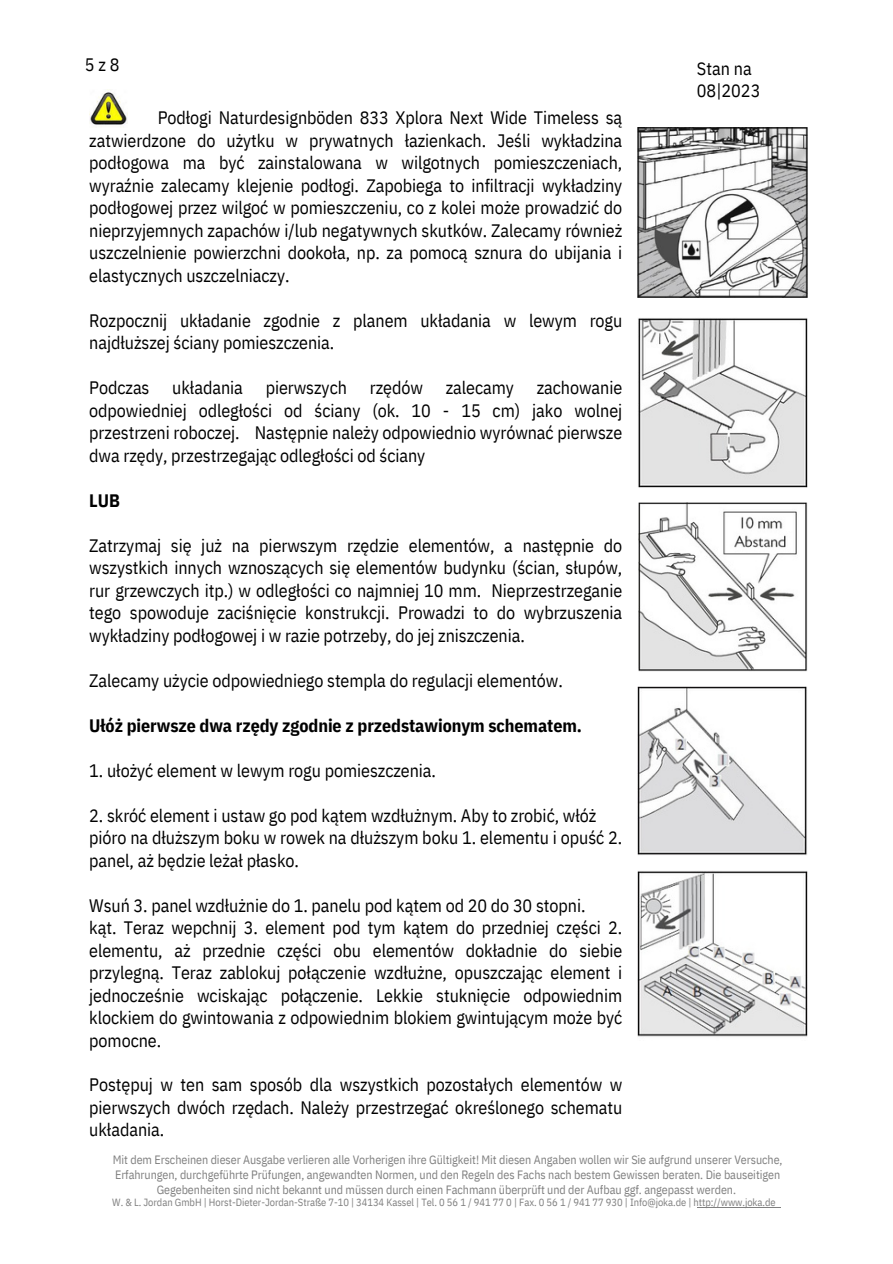
<style>
.page{position:relative;width:893px;height:1264px;background:#fff}
.page>*{position:absolute;margin:0;border:0;box-sizing:border-box;transform-origin:0 0}
.t1{font:18px/22.5px "IBM Plex Sans Cond";letter-spacing:-.005em;color:#000;text-align:justify}
.t2{font:700 18px "IBM Plex Sans Cond";letter-spacing:-.005em;color:#000}
.t3{font:12px/14.5px "IBM Plex Sans Cond";letter-spacing:-.005em;color:#7f7f7f;text-align:center}
.t4{font:10.5px "IBM Plex Sans Cond";letter-spacing:-.005em;color:#7f7f7f}
</style>
<div class="page">
<hr style="left:697px;top:1206px;width:83px;height:1px;background:#7f7f7f">
<img style="left:89px;top:89px;width:38px;height:36px">
<img style="left:638px;top:871px;width:169px;height:166px">
<img style="left:637px;top:686px;width:170px;height:169px">
<img style="left:638px;top:318px;width:169px;height:169px">
<img style="left:638px;top:502px;width:169px;height:170px">
<img style="left:637px;top:127px;width:170px;height:170px">
<p class="t1" style="left:85px;top:53px;width:36px">5z8</p>
<p class="t1" style="left:697px;top:57px;width:65px">Stan na<br>08|2023</p>
<p class="t1" style="left:89px;top:106px;width:534px;text-indent:68px">Podłogi Naturdesignböden 833 Xplora Next Wide Timeless są zatwierdzone do użytku w prywatnych łazienkach. Jeśli wykładzina podłogowa ma być zainstalowana w wilgotnych pomieszczeniach, wyraźnie zalecamy klejenie podłogi. Zapobiega to infiltracji wykładziny podłogowej przez wilgoć w pomieszczeniu, co z kolei może prowadzić do nieprzyjemnych zapachów i/lub negatywnych skutków. Zalecamy również uszczelnienie powierzchni dookoła, np. za pomocą sznura do ubijania i elastycznych uszczelniaczy.</p>
<p class="t1" style="left:89px;top:309px;width:534px">Rozpocznij układanie zgodnie z planem układania w lewym rogu najdłuższej ściany pomieszczenia.</p>
<p class="t1" style="left:89px;top:376px;width:62px">Podczas</p>
<p class="t1" style="left:172px;top:376px;width:72px">układania</p>
<p class="t1" style="left:266px;top:376px;width:83px">pierwszych</p>
<p class="t1" style="left:370px;top:376px;width:55px">rzędów</p>
<p class="t1" style="left:445px;top:376px;width:70px">zalecamy</p>
<p class="t1" style="left:89px;top:376px;width:534px;text-indent:447px">zachowanie odpowiedniej odległości od ściany (ok. 10 - 15 cm) jako wolnej przestrzeni roboczej. Następnie należy odpowiednio wyrównać pierwsze dwa rzędy, przestrzegając odległości od ściany</p>
<p class="t2" style="left:89px;top:488px;width:32px">LUB</p>
<p class="t1" style="left:89px;top:533px;width:534px">Zatrzymaj się już na pierwszym rzędzie elementów, a następnie do wszystkich innych wznoszących się elementów budynku (ścian, słupów, rur grzewczych itp.) w odległości co najmniej 10 mm. Nieprzestrzeganie tego spowoduje zaciśnięcie konstrukcji. Prowadzi to do wybrzuszenia wykładziny podłogowej i w razie potrzeby, do jej zniszczenia.</p>
<p class="t1" style="left:89px;top:668px;width:475px">Zalecamy użycie odpowiedniego stempla do regulacji elementów.</p>
<p class="t2" style="left:89px;top:713px;width:494px">Ułóż pierwsze dwa rzędy zgodnie z przedstawionym schematem.</p>
<p class="t1" style="left:89px;top:758px;width:348px">1. ułożyć element w lewym rogu pomieszczenia.</p>
<p class="t1" style="left:89px;top:803px;width:508px">2. skróć element i ustaw go pod kątem wzdłużnym. Aby to zrobić, włóż</p>
<p class="t1" style="left:89px;top:826px;width:534px">pióro na dłuższym boku w rowek na dłuższym boku 1. elementu i opuść 2. panel, aż będzie leżał płasko.</p>
<p class="t1" style="left:89px;top:893px;width:497px">Wsuń 3. panel wzdłużnie do 1. panelu pod kątem od 20 do 30 stopni.</p>
<p class="t1" style="left:89px;top:916px;width:534px">kąt. Teraz wepchnij 3. element pod tym kątem do przedniej części 2. elementu, aż przednie części obu elementów dokładnie do siebie przylegną. Teraz zablokuj połączenie wzdłużne, opuszczając element i jednocześnie wciskając połączenie. Lekkie stuknięcie odpowiednim klockiem do gwintowania z odpowiednim blokiem gwintującym może być pomocne.</p>
<p class="t1" style="left:89px;top:1073px;width:534px">Postępuj w ten sam sposób dla wszystkich pozostałych elementów w pierwszych dwóch rzędach. Należy przestrzegać określonego schematu układania.</p>
<p class="t3" style="left:113px;top:1152px;width:671px">Mit dem Erscheinen dieser Ausgabe verlieren alle Vorherigen ihre Gültigkeit! Mit diesen Angaben wollen wir Sie aufgrund unserer Versuche,<br>Erfahrungen, durchgeführte Prüfungen, angewandten Normen, und den Regeln des Fachs nach bestem Gewissen beraten. Die bauseitigen<br>Gegebenheiten sind nicht bekannt und müssen durch einen Fachmann überprüft und der Aufbau ggf. angepasst werden.</p>
<p class="t4" style="left:112px;top:1195px;width:664px">W. &amp; L. Jordan GmbH | Horst-Dieter-Jordan-Straße 7-10 | 34134 Kassel | Tel. 0 56 1 / 941 77 0 | Fax. 0 56 1 / 941 77 930 | Info@joka.de | http://www.joka.de</p>
</div>
